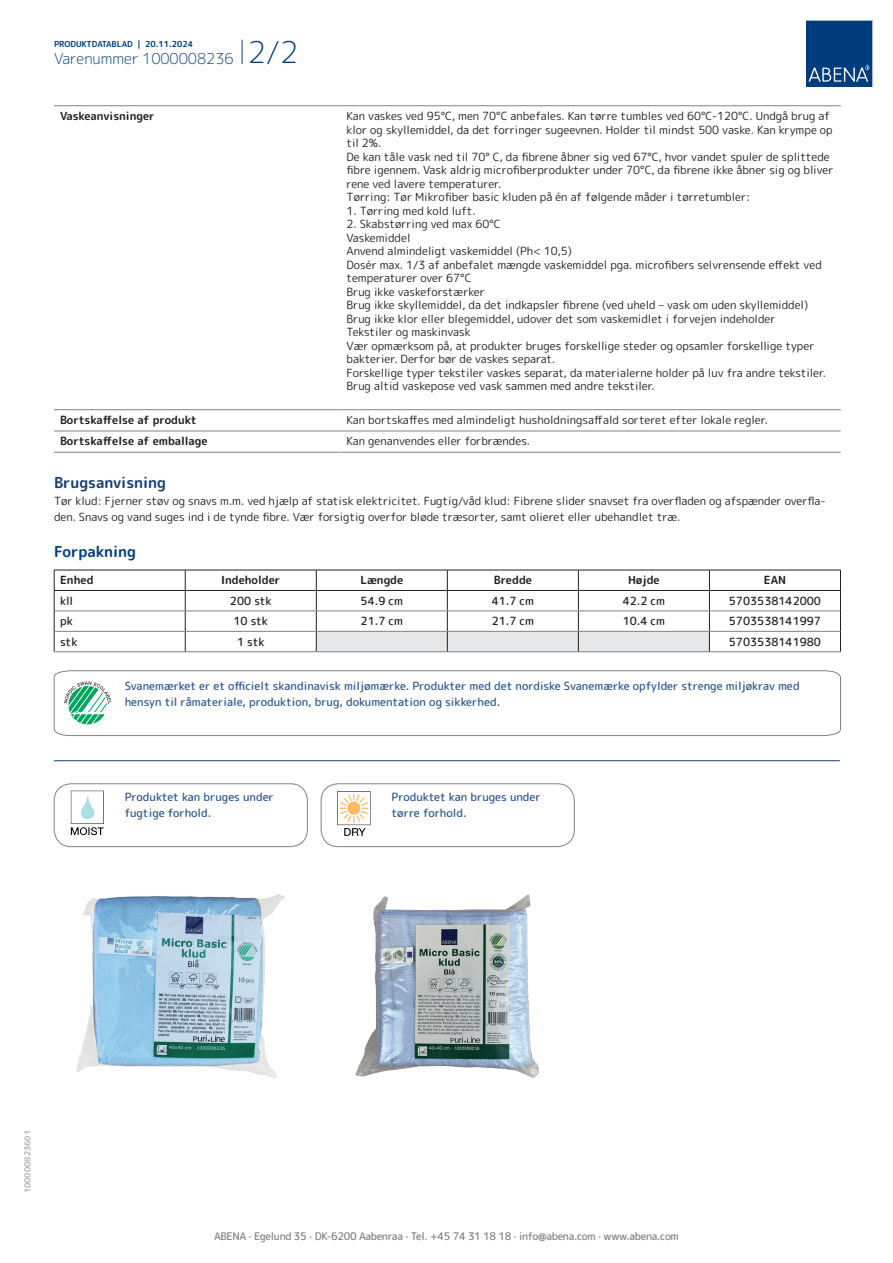
<style>
.page{position:relative;width:893px;height:1263px;background:#fff}
.page>*{position:absolute;margin:0;border:0;box-sizing:border-box;transform-origin:0 0}
.t1{font:300 15px "Rounded Mplus 1 c";color:#013d7d}
.t2{font:700 15px "Rounded Mplus 1 c";color:#153f74}
.t3{font:700 15px "Rounded Mplus 1 c";color:#013d7d}
.t4{font:11.25px/13.5px "Rounded Mplus 1 c";color:#231f20}
.t5{font:500 11.25px/16.5px "Rounded Mplus 1 c";color:#305691}
.t6{font:500 11.25px "Rounded Mplus 1 c";color:#231f20}
.t7{font:700 11.25px "Rounded Mplus 1 c";color:#231f20}
.t8{font:500 10.5px "Rounded Mplus 1 c";letter-spacing:-.03em;color:#808285}
.t9{font:700 8.25px "Rounded Mplus 1 c";color:#013d7d}
.t10{font:700 8.25px "Rounded Mplus 1 c";color:#b2b3b7}
.s1{font-size:30px}
</style>
<div class="page">
<svg style="left:242px;top:40px;width:1px;height:24px"></svg>
<svg style="left:806px;top:20px;width:67px;height:67px;background:#144b86"></svg>
<hr style="left:54px;top:105px;width:287px;height:1px;background:#808285">
<hr style="left:341px;top:105px;width:500px;height:1px;background:#808285">
<hr style="left:54px;top:409px;width:287px;height:1px;background:#808285">
<hr style="left:341px;top:409px;width:500px;height:1px;background:#808285">
<hr style="left:54px;top:431px;width:287px;height:1px;background:#808285">
<hr style="left:341px;top:431px;width:500px;height:1px;background:#808285">
<hr style="left:54px;top:452px;width:287px;height:1px;background:#808285">
<hr style="left:341px;top:452px;width:500px;height:1px;background:#808285">
<hr style="left:54px;top:570px;width:131px;height:1px;background:#231f20">
<hr style="left:185px;top:570px;width:131px;height:1px;background:#231f20">
<hr style="left:709px;top:570px;width:132px;height:1px;background:#231f20">
<hr style="left:54px;top:590px;width:131px;height:1px;background:#231f20">
<hr style="left:185px;top:590px;width:131px;height:1px;background:#231f20">
<hr style="left:709px;top:590px;width:132px;height:1px;background:#231f20">
<svg style="left:54px;top:570px;width:1px;height:81px"></svg>
<svg style="left:185px;top:570px;width:1px;height:81px"></svg>
<svg style="left:316px;top:570px;width:394px;height:81px"></svg>
<svg style="left:840px;top:570px;width:1px;height:81px"></svg>
<hr style="left:54px;top:611px;width:131px;height:1px;background:#808285">
<hr style="left:185px;top:611px;width:131px;height:1px;background:#808285">
<hr style="left:316px;top:611px;width:131px;height:1px;background:#808285">
<hr style="left:447px;top:611px;width:131px;height:1px;background:#808285">
<hr style="left:578px;top:611px;width:131px;height:1px;background:#808285">
<hr style="left:709px;top:611px;width:131px;height:1px;background:#808285">
<hr style="left:54px;top:631px;width:131px;height:1px;background:#808285">
<hr style="left:185px;top:631px;width:131px;height:1px;background:#808285">
<hr style="left:316px;top:631px;width:131px;height:1px;background:#808285">
<hr style="left:447px;top:631px;width:131px;height:1px;background:#808285">
<hr style="left:578px;top:631px;width:131px;height:1px;background:#808285">
<hr style="left:709px;top:631px;width:131px;height:1px;background:#808285">
<hr style="left:54px;top:651px;width:131px;height:1px;background:#808285">
<hr style="left:185px;top:651px;width:131px;height:1px;background:#808285">
<hr style="left:316px;top:651px;width:131px;height:1px;background:#808285">
<hr style="left:447px;top:651px;width:131px;height:1px;background:#808285">
<hr style="left:578px;top:651px;width:131px;height:1px;background:#808285">
<hr style="left:709px;top:651px;width:132px;height:1px;background:#808285">
<svg style="left:54px;top:670px;width:787px;height:66px"></svg>
<hr style="left:54px;top:760px;width:785px;height:1px;background:#153f74">
<img style="left:70px;top:790px;width:34px;height:46px">
<div style="left:54px;top:783px;width:254px;height:64px;border:1px solid #808285;border-radius:17px"></div>
<img style="left:337px;top:791px;width:34px;height:45px">
<div style="left:321px;top:783px;width:253px;height:64px;border:1px solid #808285;border-radius:17px"></div>
<img style="left:76px;top:895px;width:209px;height:182px">
<img style="left:356px;top:895px;width:183px;height:182px">
<p class="t9" style="left:54px;top:38px;width:141px">PRODUKTDATABLAD | 20.11.2024</p>
<h1 class="t1" style="left:54px;top:48px;width:246px">Varenummer 1000008236 <span class="s1">2/2</span></h1>
<p class="t7" style="left:60px;top:108px;width:96px">Vaskeanvisninger</p>
<p class="t4" style="left:347px;top:109px;width:488px">Kan vaskes ved 95°C, men 70°C anbefales. Kan tørre tumbles ved 60°C-120°C. Undgå brug af klor og skyllemiddel, da det forringer sugeevnen. Holder til mindst 500 vaske. Kan krympe op til 2%.<br>De kan tåle vask ned til 70° C, da fibrene åbner sig ved 67°C, hvor vandet spuler de splittede fibre igennem. Vask aldrig microfiberprodukter under 70°C, da fibrene ikke åbner sig og bliver rene ved lavere temperaturer.<br>Tørring: Tør Mikrofiber basic kluden på én af følgende måder i tørretumbler:</p>
<p class="t4" style="left:347px;top:204px;width:131px">1. Tørring med kold luft.</p>
<p class="t4" style="left:347px;top:217px;width:481px">2. Skabstørring ved max 60°C<br>Vaskemiddel<br>Anvend almindeligt vaskemiddel (Ph&lt; 10,5)<br>Dosér max. 1/3 af anbefalet mængde vaskemiddel pga. microfibers selvrensende effekt ved temperaturer over 67°C<br>Brug ikke vaskeforstærker<br>Brug ikke skyllemiddel, da det indkapsler fibrene (ved uheld – vask om uden skyllemiddel)<br>Brug ikke klor eller blegemiddel, udover det som vaskemidlet i forvejen indeholder<br>Tekstiler og maskinvask<br>Vær opmærksom på, at produkter bruges forskellige steder og opsamler forskellige typer bakterier. Derfor bør de vaskes separat.<br>Forskellige typer tekstiler vaskes separat, da materialerne holder på luv fra andre tekstiler.<br>Brug altid vaskepose ved vask sammen med andre tekstiler.</p>
<p class="t7" style="left:60px;top:412px;width:138px">Bortskaffelse af produkt</p>
<p class="t4" style="left:347px;top:413px;width:423px">Kan bortskaffes med almindeligt husholdningsaffald sorteret efter lokale regler.</p>
<p class="t7" style="left:60px;top:433px;width:149px">Bortskaffelse af emballage</p>
<p class="t4" style="left:347px;top:435px;width:185px">Kan genanvendes eller forbrændes.</p>
<h1 class="t2" style="left:54px;top:472px;width:113px">Brugsanvisning</h1>
<p class="t4" style="left:54px;top:493px;width:773px;line-height:16.5px">Tør klud: Fjerner støv og snavs m.m. ved hjælp af statisk elektricitet. Fugtig/våd klud: Fibrene slider snavset fra overfladen og afspænder overfla&shy;den. Snavs og vand suges ind i de tynde fibre. Vær forsigtig overfor bløde træsorter, samt olieret eller ubehandlet træ.</p>
<h1 class="t3" style="left:54px;top:541px;width:84px">Forpakning</h1>
<p class="t7" style="left:60px;top:572px;width:35px">Enhed</p>
<p class="t7" style="left:221px;top:572px;width:61px">Indeholder</p>
<p class="t7" style="left:360px;top:572px;width:44px">Længde</p>
<p class="t7" style="left:494px;top:572px;width:40px">Bredde</p>
<p class="t7" style="left:628px;top:572px;width:33px">Højde</p>
<p class="t7" style="left:764px;top:572px;width:24px">EAN</p>
<p class="t6" style="left:60px;top:593px;width:15px">kll</p>
<p class="t6" style="left:230px;top:593px;width:43px">200 stk</p>
<p class="t6" style="left:361px;top:593px;width:44px">54.9 cm</p>
<p class="t6" style="left:492px;top:593px;width:44px">41.7 cm</p>
<p class="t6" style="left:623px;top:593px;width:44px">42.2 cm</p>
<p class="t6" style="left:729px;top:593px;width:94px">5703538142000</p>
<p class="t6" style="left:60px;top:613px;width:14px">pk</p>
<p class="t6" style="left:233px;top:613px;width:36px">10 stk</p>
<p class="t6" style="left:361px;top:613px;width:44px">21.7 cm</p>
<p class="t6" style="left:492px;top:613px;width:44px">21.7 cm</p>
<p class="t6" style="left:623px;top:613px;width:44px">10.4 cm</p>
<p class="t6" style="left:729px;top:613px;width:94px">5703538141997</p>
<p class="t6" style="left:60px;top:634px;width:19px">stk</p>
<p class="t6" style="left:237px;top:634px;width:29px">1 stk</p>
<p class="t6" style="left:729px;top:634px;width:94px">5703538141980</p>
<p class="t5" style="left:125px;top:677px;width:676px">Svanemærket er et officielt skandinavisk miljømærke. Produkter med det nordiske Svanemærke opfylder strenge miljøkrav med hensyn til råmateriale, produktion, brug, dokumentation og sikkerhed.</p>
<p class="t5" style="left:125px;top:788px;width:151px">Produktet kan bruges under fugtige forhold.</p>
<p class="t5" style="left:392px;top:788px;width:151px">Produktet kan bruges under tørre forhold.</p>
<p class="t10" style="left:22px;top:1193px;width:65px;rotate:-90deg">100000823601</p>
<p class="t8" style="left:214px;top:1229px;width:466px">ABENA · Egelund 35 · DK-6200 Aabenraa · Tel. +45 74 31 18 18 · info@abena.com · www.abena.com</p>
</div>
